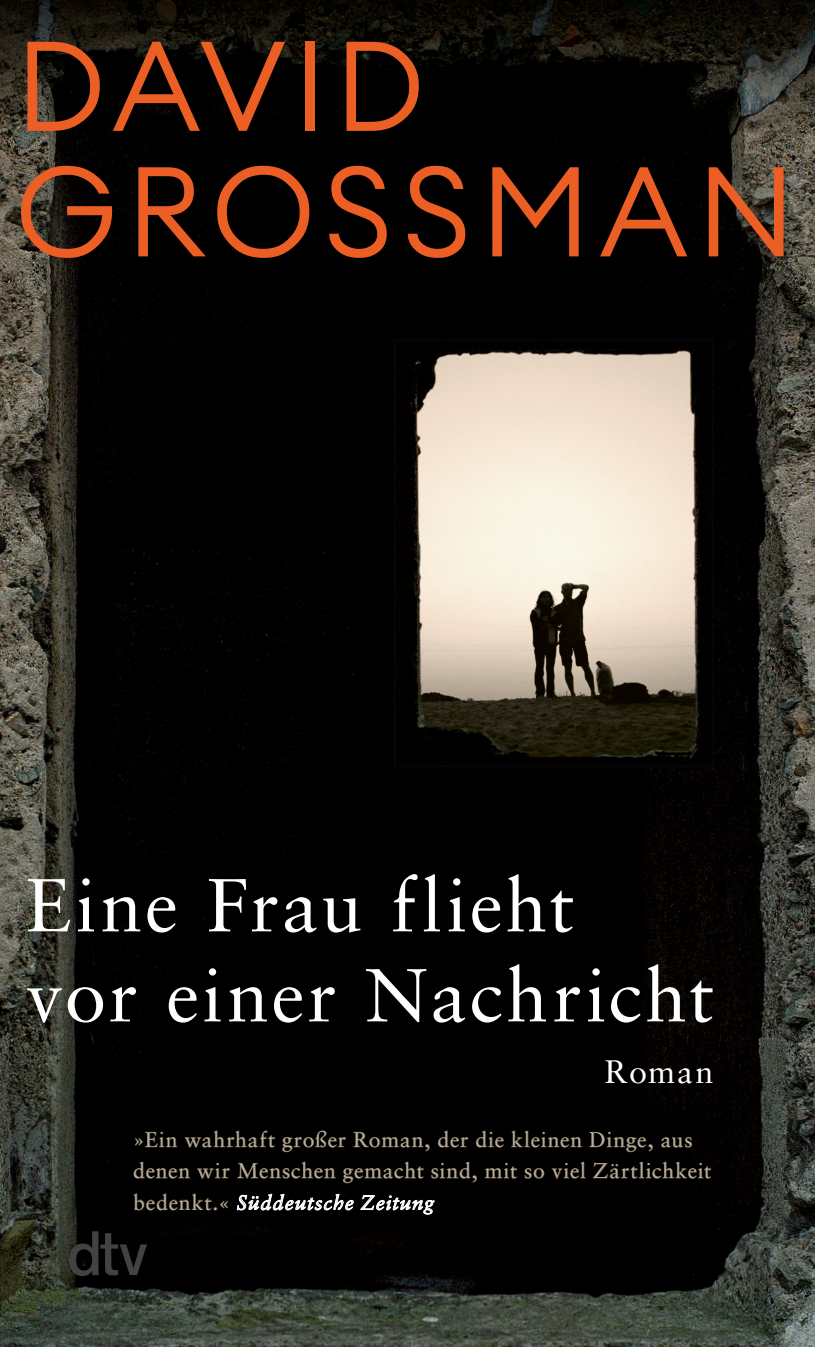
<style>
.page{position:relative;width:815px;height:1347px;background:#fff}
.page>*{position:absolute;margin:0;border:0;box-sizing:border-box;transform-origin:0 0}
.t1{font:300 125.5px/125.5px "Euclid Circular A";letter-spacing:.065em;color:#eb5e24}
.t2{font:75px/90px "Sabon LT Pro";letter-spacing:.035em;color:#fff}
.t3{font:32.5px "Sabon LT Pro";letter-spacing:.045em;color:#fff}
.t4{font:21.25px/31.2px "Sabon LT Pro";letter-spacing:.035em;color:#b9b1a7}
.t5{font:italic 20px "Sabon LT Pro";letter-spacing:.05em;color:#fff}
.s1{font-style:normal;font-size:21.25px;color:#b9b1a7}
</style>
<div class="page">
<img style="left:0;top:1px;width:815px;height:1345px">
<img style="left:692px;top:0;width:123px;height:1px">
<img style="left:0;top:0;width:692px;height:135px">
<img style="left:396px;top:342px;width:315px;height:422px">
<div style="left:393px;top:339px;width:321px;height:428px;border:2px solid #050505"></div>
<svg style="left:134px;top:1130px;width:577px;height:53px;background:#0a0804"></svg>
<svg style="left:134px;top:1193px;width:94px;height:16px;background:#100d06"></svg>
<svg style="left:237px;top:1194px;width:116px;height:16px;background:#545454"></svg>
<svg style="left:361px;top:1195px;width:73px;height:19px"></svg>
<svg style="left:69px;top:1231px;width:78px;height:45px;background:#1c1b1a"></svg>
<h1 class="t1" style="left:15px;top:22px;width:782px">DAVID<br>GROSSMAN</h1>
<h2 class="t2" style="left:26px;top:858px;width:690px">Eine Frau flieht<br>vor einer Nachricht</h2>
<h3 class="t3" style="left:604px;top:1050px;width:110px">Roman</h3>
<p class="t4" style="left:133px;top:1123px;width:580px">»Ein wahrhaft großer Roman, der die kleinen Dinge, aus denen wir Menschen gemacht sind, mit so viel Zärtlichkeit</p>
<p class="t5" style="left:133px;top:1190px;width:302px"><span class="s1">bedenkt.«</span> Süddeutsche Zeitung</p>
</div>
